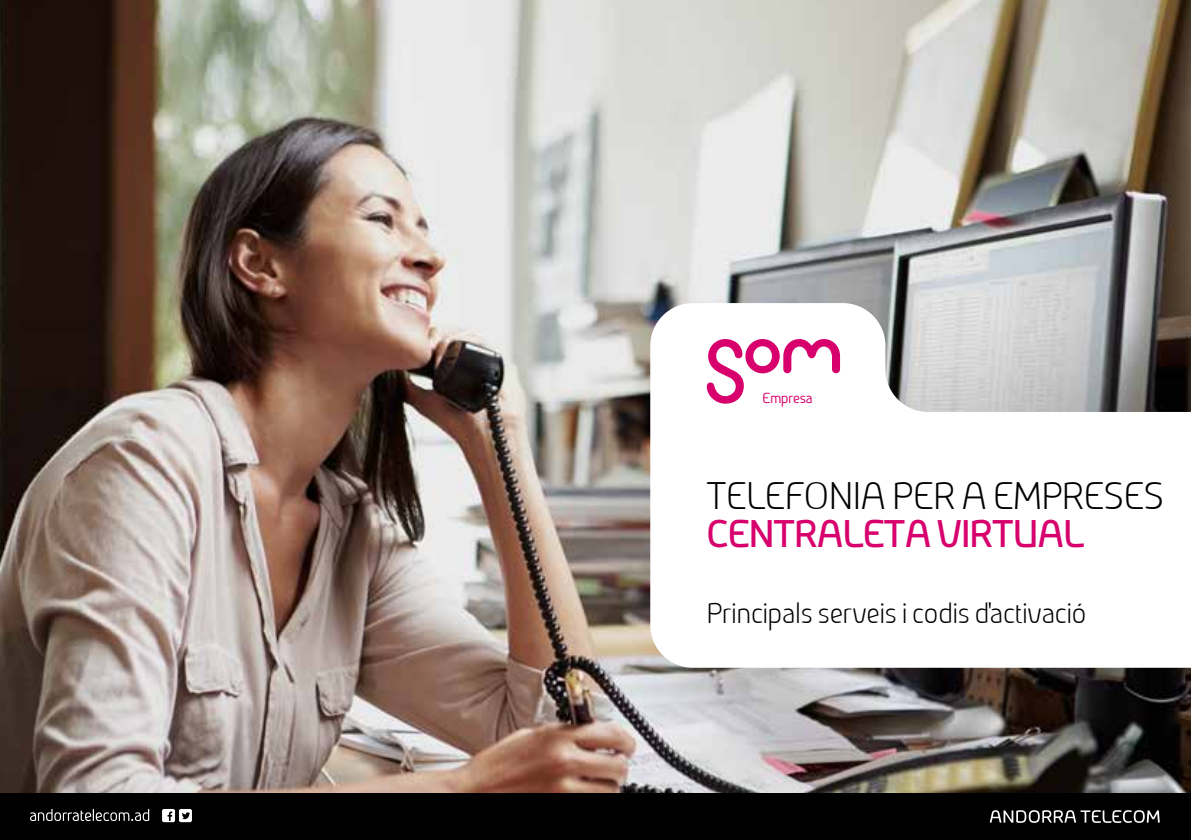
<style>
.page{position:relative;width:1191px;height:840px;background:#fff}
.page>*{position:absolute;margin:0;border:0;box-sizing:border-box;transform-origin:0 0}
.t1{font:300 40px "Pirenaica";color:#000}
.t2{font:40px "Pirenaica bold";color:#d7006d}
.t3{font:300 30px "Pirenaica";color:#000}
.t4{font:15px "Pirenaica";color:#d7006d}
</style>
<div class="page">
<img style="left:0;top:0;width:1191px;height:792px">
<svg style="left:650px;top:303px;width:541px;height:364px"></svg>
<svg style="left:707px;top:339px;width:133px;height:64px"></svg>
<div style="left:0;top:792px;width:1191px;height:47px;background:#000"></div>
<svg style="left:989px;top:810px;width:170px;height:12px"></svg>
<svg style="left:30px;top:808px;width:119px;height:12px"></svg>
<svg style="left:162px;top:809px;width:30px;height:12px"></svg>
<p class="t4" style="left:762px;top:390px;width:52px">Empresa</p>
<h1 class="t1" style="left:707px;top:475px;width:458px">TELEFONIA PER A EMPRESES</h1>
<h1 class="t2" style="left:707px;top:512px;width:378px">CENTRALETA VIRTUAL</h1>
<p class="t3" style="left:707px;top:598px;width:381px">Principals serveis i codis d’activació</p>
</div>
